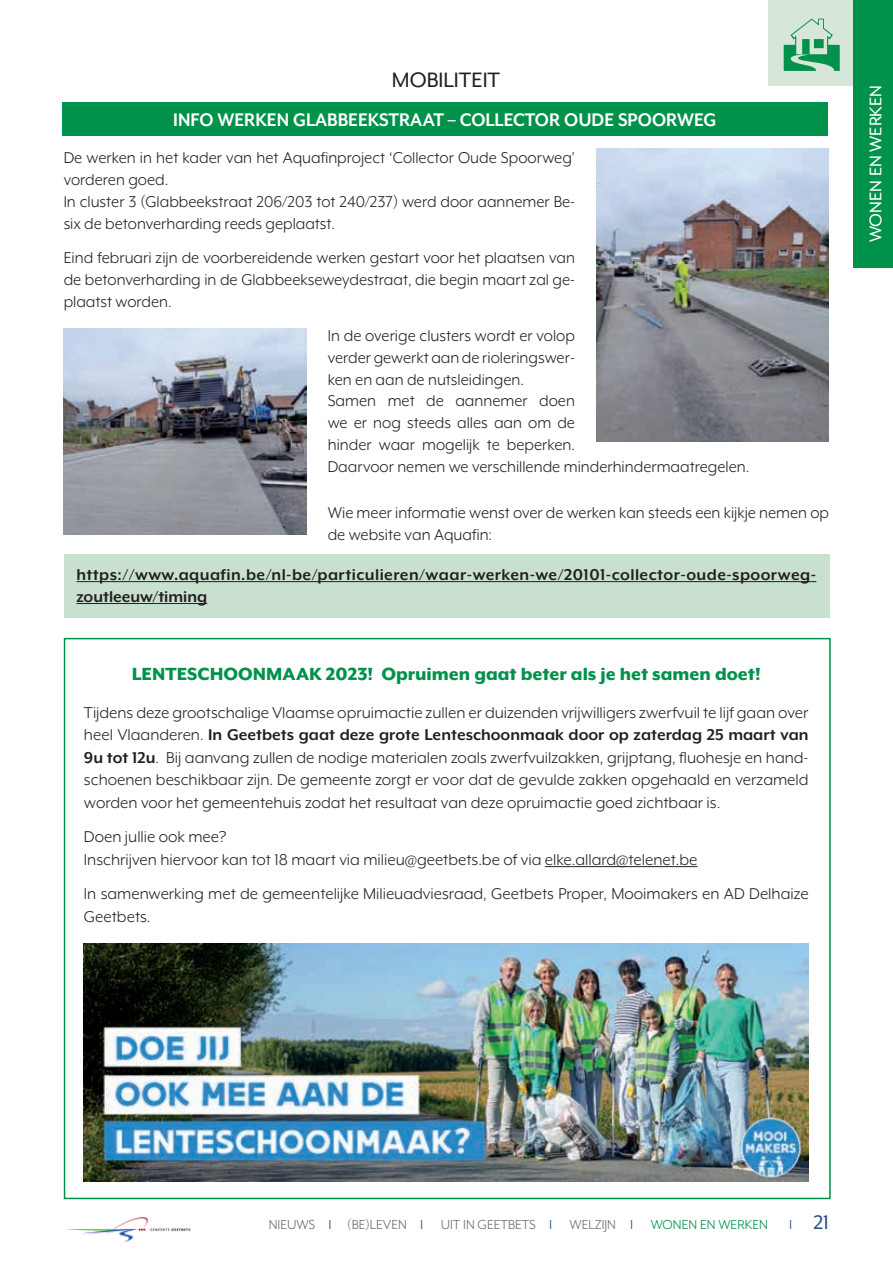
<style>
.page{position:relative;width:893px;height:1263px;background:#fff}
.page>*{position:absolute;margin:0;border:0;box-sizing:border-box;transform-origin:0 0}
.t1{font:24px "Mr Eaves XL Mod OT";color:#231f20}
.t2{font:22.5px "Mr Eaves XL Mod OT";color:#214d88}
.t3{font:700 21px "Mr Eaves XL Mod OT";color:#fff;scale:.94 1}
.t4{font:800 20.25px "Mr Eaves XL Mod OT";color:#00914a}
.t5{font:19.5px "Mr Eaves XL Mod OT";color:#fff}
.t6{font:18px/21.9px "Mr Eaves XL Mod OT";color:#231f20}
.t7{font:700 18px/21.9px "Mr Eaves XL Mod OT";letter-spacing:.025em;color:#231f20}
.t8{font:15px "Mr Eaves XL Mod OT";color:#6c6d70}
.s1{font-weight:700}
.s2{color:#214d88}
.s3{color:#00914a}
</style>
<div class="page">
<div style="left:65px;top:554px;width:765px;height:63px;background:#c9e0cf"></div>
<div style="left:62px;top:102px;width:766px;height:34px;background:#00914a"></div>
<div style="left:768px;top:0;width:91px;height:85px;background:#d6e6d9"></div>
<div style="left:854px;top:0;width:39px;height:268px;background:#00914a"></div>
<svg style="left:784px;top:19px;width:56px;height:52px"></svg>
<img style="left:65px;top:1217px;width:126px;height:25px">
<hr style="left:545px;top:866px;width:153px;height:1px;background:#231f20">
<img style="left:84px;top:944px;width:724px;height:238px">
<hr style="left:76px;top:581px;width:740px;height:1px;background:#231f20">
<hr style="left:76px;top:603px;width:131px;height:1px;background:#231f20">
<img style="left:596px;top:149px;width:233px;height:293px">
<img style="left:63px;top:329px;width:243px;height:206px">
<h1 class="t1" style="left:392px;top:66px;width:110px">MOBILITEIT</h1>
<p class="t3" style="left:173px;top:108px;width:579px">INFO WERKEN GLABBEEKSTRAAT – COLLECTOR OUDE SPOORWEG</p>
<p class="t6" style="left:64px;top:147px;width:513px">De werken in het kader van het Aquafinproject ‘Collector Oude Spoorweg’ vorderen goed.<br>In cluster 3 (Glabbeekstraat 206/203 tot 240/237) werd door aannemer Be&shy;six de betonverharding reeds geplaatst.</p>
<p class="t6" style="left:64px;top:247px;width:513px;text-align:justify">Eind februari zijn de voorbereidende werken gestart voor het plaatsen van de betonverharding in de Glabbeekseweydestraat, die begin maart zal ge&shy;plaatst worden.</p>
<p class="t6" style="left:328px;top:324px;width:423px">In de overige clusters wordt er volop<br>verder gewerkt aan de rioleringswer-<br>ken en aan de nutsleidingen.<br>Samen met de aannemer doen<br>we er nog steeds alles aan om de<br>hinder waar mogelijk te beperken.<br>Daarvoor nemen we verschillende minderhindermaatregelen.</p>
<p class="t6" style="left:328px;top:502px;width:503px">Wie meer informatie wenst over de werken kan steeds een kijkje nemen op de website van Aquafin:</p>
<p class="t7" style="left:76px;top:563px;width:741px">https://www.aquafin.be/nl-be/particulieren/waar-werken-we/20101-collector-oude-spoorweg&shy;zoutleeuw/timing</p>
<p class="t4" style="left:132px;top:663px;width:630px">LENTESCHOONMAAK 2023! Opruimen gaat beter als je het samen doet!</p>
<p class="t6" style="left:84px;top:701px;width:726px;line-height:22.5px;text-align:justify">Tijdens deze grootschalige Vlaamse opruimactie zullen er duizenden vrijwilligers zwerfvuil te lijf gaan over heel Vlaanderen. <span class="s1">In Geetbets gaat deze grote Lenteschoonmaak door op zaterdag 25 maart van 9u tot 12u</span>. Bij aanvang zullen de nodige materialen zoals zwerfvuilzakken, grijptang, fluohesje en hand&shy;schoenen beschikbaar zijn. De gemeente zorgt er voor dat de gevulde zakken opgehaald en verzameld worden voor het gemeentehuis zodat het resultaat van deze opruimactie goed zichtbaar is.</p>
<p class="t6" style="left:84px;top:825px;width:615px;line-height:22.5px">Doen jullie ook mee?<br>Inschrijven hiervoor kan tot 18 maart via milieu@geetbets.be of via elke.allard@telenet.be</p>
<p class="t6" style="left:84px;top:882px;width:726px;line-height:22.5px">In samenwerking met de gemeentelijke Milieuadviesraad, Geetbets Proper, Mooimakers en AD Delhaize<br>Geetbets.</p>
<p class="t5" style="left:865px;top:242px;width:159px;rotate:-90deg">WONEN EN WERKEN</p>
<p class="t8" style="left:269px;top:1217px;width:500px">NIEUWS <span class="s2">❘</span> (BE)LEVEN <span class="s2">❘</span> UIT IN GEETBETS <span class="s2">❘</span> WELZIJN <span class="s2">❘</span> <span class="s3">WONEN EN WERKEN</span></p>
<p class="t2" style="left:790px;top:1210px;width:41px">❘ 21</p>
</div>
